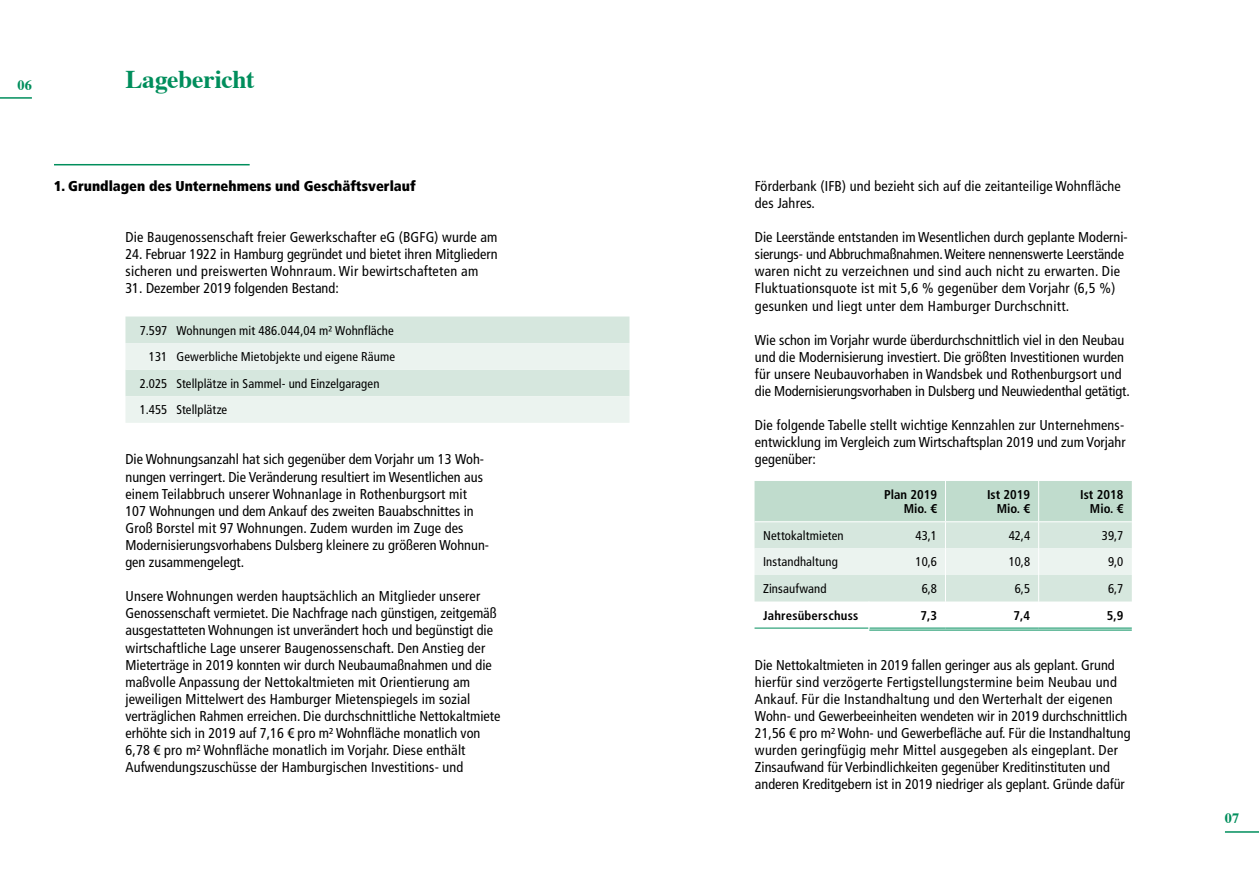
<style>
.page{position:relative;width:1259px;height:893px;background:#fff}
.page>*{position:absolute;margin:0;border:0;box-sizing:border-box;transform-origin:0 0}
.HL{font:700 25.5px "Times";letter-spacing:-.01em;color:#008e5c}
.Copy{font:condensed 14.25px/17.1px "Frutiger LT Std";color:#000}
.Copy-2{font:condensed 14.25px/17.1px "Frutiger LT Std";letter-spacing:.02em;color:#000}
.Zwischen_HL{font:900 condensed 14.25px "Frutiger LT Std";color:#000}
.t1{font:700 14.25px "Times";color:#008e5c}
.Tabellentext_links{font:condensed 12.75px "Frutiger LT Std";letter-spacing:.01em;color:#000}
.Tabellentext_rechts{font:condensed 12.75px "Frutiger LT Std";color:#000}
.Tabellentext_rechts-2{font:700 condensed 12.75px/14.2px "Frutiger LT Std";color:#000;text-align:right}
.Tabellentext_links-2{font:700 condensed 12.75px "Frutiger LT Std";letter-spacing:.015em;color:#000}
</style>
<div class="page">
<svg style="left:125px;top:316px;width:504px;height:107px;background:#e0ede6"></svg>
<hr style="left:54px;top:164px;width:196px;height:1px;background:#008e5c">
<svg style="left:754px;top:481px;width:377px;height:149px"></svg>
<hr style="left:869px;top:630px;width:262px;height:1px;background:#008e5c">
<hr style="left:0;top:97px;width:32px;height:2px;background:#008e5c">
<hr style="left:1225px;top:831px;width:34px;height:2px;background:#008e5c">
<p class="t1" style="left:18px;top:71px;width:16px">06</p>
<p class="HL" style="left:125px;top:55px;width:131px">Lagebericht</p>
<p class="Zwischen_HL" style="left:54px;top:177px;width:363px">1. Grundlagen des Unternehmens und Geschäftsverlauf</p>
<p class="Copy" style="left:755px;top:177px;width:367px">Förderbank (IFB) und bezieht sich auf die zeitanteilige Wohnfläche des Jahres.</p>
<p class="Copy-2" style="left:755px;top:229px;width:374px">Die Leerstände entstanden im Wesentlichen durch geplante Moderni&shy;sierungs- und Abbruchmaßnahmen. Weitere nennenswerte Leerstände waren nicht zu verzeichnen und sind auch nicht zu erwarten. Die Fluktuationsquote ist mit 5,6 % gegenüber dem Vorjahr (6,5 %) gesunken und liegt unter dem Hamburger Durchschnitt.</p>
<p class="Copy" style="left:755px;top:331px;width:376px">Wie schon im Vorjahr wurde überdurchschnittlich viel in den Neubau und die Modernisierung investiert. Die größten Investitionen wurden für unsere Neubauvorhaben in Wandsbek und Rothenburgsort und die Modernisierungsvorhaben in Dulsberg und Neuwiedenthal getätigt.</p>
<p class="Copy" style="left:755px;top:417px;width:372px;text-align:justify">Die folgende Tabelle stellt wichtige Kennzahlen zur Unternehmens&shy;entwicklung im Vergleich zum Wirtschaftsplan 2019 und zum Vorjahr gegenüber:</p>
<p class="Tabellentext_rechts-2" style="left:884px;top:487px;width:54px">Plan 2019<br>Mio. €</p>
<p class="Tabellentext_rechts-2" style="left:987px;top:487px;width:45px">Ist 2019<br>Mio. €</p>
<p class="Tabellentext_rechts-2" style="left:1080px;top:487px;width:45px">Ist 2018<br>Mio. €</p>
<p class="Tabellentext_links" style="left:763px;top:528px;width:82px">Nettokaltmieten</p>
<p class="Tabellentext_rechts" style="left:915px;top:528px;width:23px">43,1</p>
<p class="Tabellentext_rechts" style="left:1008px;top:528px;width:23px">42,4</p>
<p class="Tabellentext_rechts" style="left:1102px;top:528px;width:23px">39,7</p>
<p class="Tabellentext_links" style="left:763px;top:555px;width:76px">Instandhaltung</p>
<p class="Tabellentext_rechts" style="left:915px;top:555px;width:23px">10,6</p>
<p class="Tabellentext_rechts" style="left:1008px;top:555px;width:23px">10,8</p>
<p class="Tabellentext_rechts" style="left:1108px;top:555px;width:17px">9,0</p>
<p class="Tabellentext_links" style="left:763px;top:581px;width:65px">Zinsaufwand</p>
<p class="Tabellentext_rechts" style="left:921px;top:581px;width:17px">6,8</p>
<p class="Tabellentext_rechts" style="left:1015px;top:581px;width:17px">6,5</p>
<p class="Tabellentext_rechts" style="left:1108px;top:581px;width:17px">6,7</p>
<p class="Tabellentext_links-2" style="left:763px;top:608px;width:97px">Jahresüberschuss</p>
<p class="Tabellentext_rechts-2" style="left:920px;top:608px;width:18px">7,3</p>
<p class="Tabellentext_rechts-2" style="left:1013px;top:608px;width:18px">7,4</p>
<p class="Tabellentext_rechts-2" style="left:1106px;top:608px;width:18px">5,9</p>
<p class="Copy" style="left:755px;top:656px;width:377px">Die Nettokaltmieten in 2019 fallen geringer aus als geplant. Grund hierfür sind verzögerte Fertigstellungstermine beim Neubau und Ankauf. Für die Instandhaltung und den Werterhalt der eigenen Wohn- und Gewerbeeinheiten wendeten wir in 2019 durchschnittlich 21,56 € pro m² Wohn- und Gewerbefläche auf. Für die Instandhaltung wurden geringfügig mehr Mittel ausgegeben als eingeplant. Der Zinsaufwand für Verbindlichkeiten gegenüber Kreditinstituten und anderen Kreditgebern ist in 2019 niedriger als geplant. Gründe dafür</p>
<p class="Copy" style="left:125px;top:229px;width:373px">Die Baugenossenschaft freier Gewerkschafter eG (BGFG) wurde am</p>
<p class="Copy" style="left:125px;top:246px;width:374px">24. Februar 1922 in Hamburg gegründet und bietet ihren Mitgliedern sicheren und preiswerten Wohnraum. Wir bewirtschafteten am</p>
<p class="Copy" style="left:125px;top:280px;width:215px">31. Dezember 2019 folgenden Bestand:</p>
<p class="Tabellentext_rechts" style="left:140px;top:323px;width:29px">7.597</p>
<p class="Tabellentext_links" style="left:176px;top:323px;width:219px">Wohnungen mit 486.044,04 m² Wohnfläche</p>
<p class="Tabellentext_rechts" style="left:149px;top:349px;width:20px">131</p>
<p class="Tabellentext_links" style="left:176px;top:349px;width:220px">Gewerbliche Mietobjekte und eigene Räume</p>
<p class="Tabellentext_rechts" style="left:140px;top:376px;width:29px">2.025</p>
<p class="Tabellentext_links" style="left:176px;top:376px;width:205px">Stellplätze in Sammel- und Einzelgaragen</p>
<p class="Tabellentext_rechts" style="left:140px;top:402px;width:29px">1.455</p>
<p class="Tabellentext_links" style="left:176px;top:402px;width:52px">Stellplätze</p>
<p class="Copy" style="left:125px;top:451px;width:365px">Die Wohnungsanzahl hat sich gegenüber dem Vorjahr um 13 Woh&shy;nungen verringert. Die Veränderung resultiert im Wesentlichen aus einem Teilabbruch unserer Wohnanlage in Rothenburgsort mit 107 Wohnungen und dem Ankauf des zweiten Bauabschnittes in Groß Borstel mit 97 Wohnungen. Zudem wurden im Zuge des Modernisierungsvorhabens Dulsberg kleinere zu größeren Wohnun&shy;gen zusammengelegt.</p>
<p class="Copy" style="left:125px;top:588px;width:376px">Unsere Wohnungen werden hauptsächlich an Mitglieder unserer Genossenschaft vermietet. Die Nachfrage nach günstigen, zeitgemäß ausgestatteten Wohnungen ist unverändert hoch und begünstigt die wirtschaftliche Lage unserer Baugenossenschaft. Den Anstieg der Mieterträge in 2019 konnten wir durch Neubaumaßnahmen und die maßvolle Anpassung der Nettokaltmieten mit Orientierung am jeweiligen Mittelwert des Hamburger Mietenspiegels im sozial verträglichen Rahmen erreichen. Die durchschnittliche Nettokaltmiete erhöhte sich in 2019 auf 7,16 € pro m² Wohnfläche monatlich von 6,78 € pro m² Wohnfläche monatlich im Vorjahr. Diese enthält Aufwendungszuschüsse der Hamburgischen Investitions- und</p>
<p class="t1" style="left:1225px;top:804px;width:16px">07</p>
</div>
